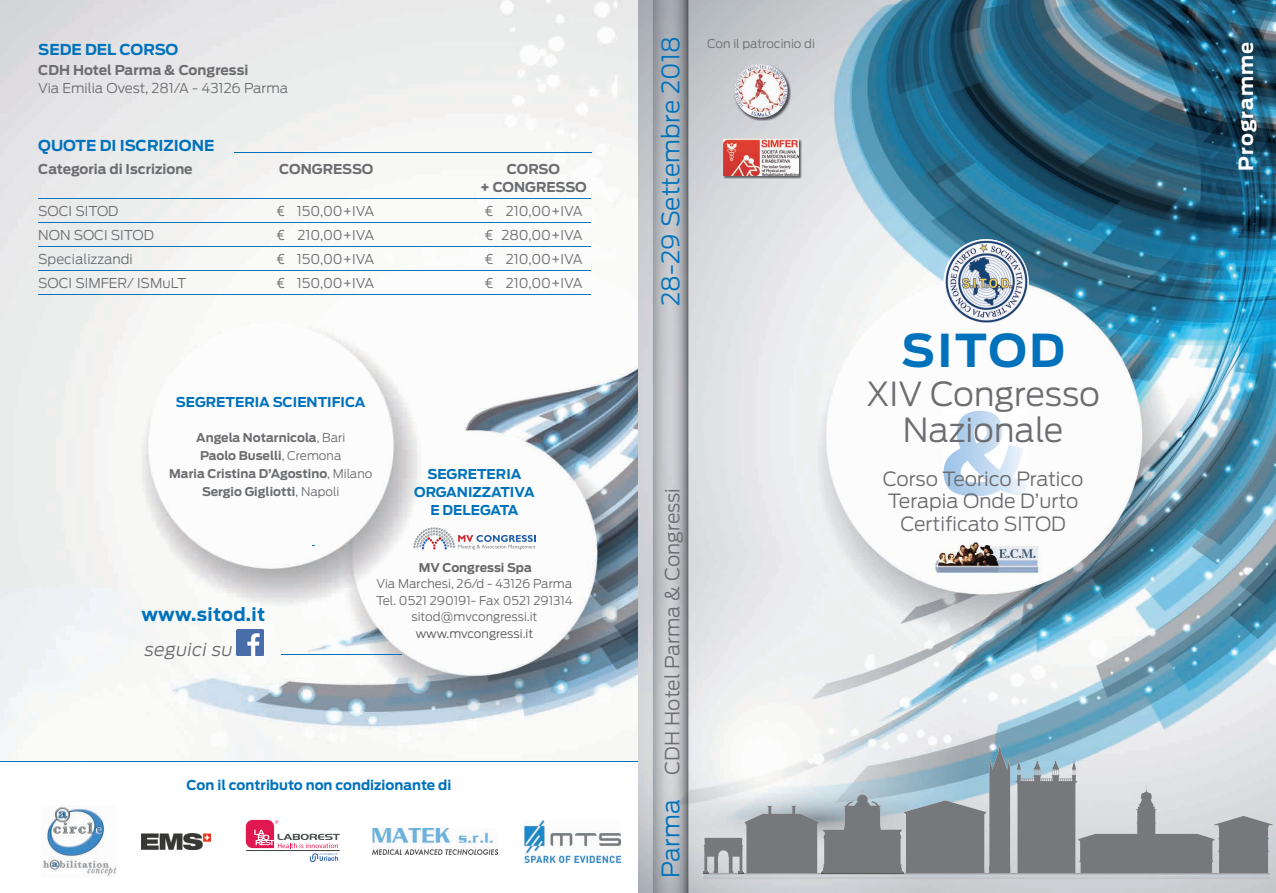
<style>
.page{position:relative;width:1276px;height:893px;background:#fff}
.page>*{position:absolute;margin:0;border:0;box-sizing:border-box;transform-origin:0 0}
.t1{font:700 45px "Antenna";letter-spacing:.06em;color:#0072bc}
.t2{font:300 33px/36px "Antenna";color:#6c6d70;text-align:center}
.t3{font:300 24px "Antenna";letter-spacing:.01em;color:#0072bc}
.t4{font:300 19.5px/22.5px "Antenna";color:#6c6d70;text-align:center}
.t5{font:700 19.5px "Antenna";letter-spacing:.06em;color:#fff}
.t6{font:700 18px "Antenna";letter-spacing:.02em;color:#0072bc}
.t7{font:italic 300 18px "Antenna";color:#6c6d70}
.t8{font:700 15px "Antenna";color:#0072bc}
.t9{font:300 13.5px "Antenna";color:#6c6d70}
.t10{font:700 13.5px/18px "Antenna";color:#0072bc;text-align:center}
.t11{font:700 13.5px/18px "Antenna";color:#6c6d70;text-align:center}
.t12{font:700 12px/18px "Antenna";color:#6c6d70;text-align:center}
.t13{font:300 12px/16.5px "Antenna";color:#69696c;text-align:center}
.t14{font:300 12px "Antenna";color:#57585a}
.t15{font:300 12px "Antenna";color:#6c6d70}
.t16{font:700 12px "Antenna";color:#69696c}
.s1{font-weight:300}
.s2{font-size:24px;color:#0072bc}
</style>
<div class="page">
<img style="left:0;top:0;width:638px;height:761px">
<hr style="left:0;top:761px;width:646px;height:1px;background:#0072bc">
<img style="left:638px;top:0;width:638px;height:893px">
<img style="left:943px;top:239px;width:85px;height:85px;border-radius:43px">
<img style="left:702px;top:873px;width:568px;height:6px">
<svg style="left:703px;top:744px;width:570px;height:130px;background:#aab0b5"></svg>
<img style="left:943px;top:411px;width:84px;height:85px">
<img style="left:930px;top:542px;width:112px;height:33px">
<img style="left:734px;top:63px;width:57px;height:58px">
<img style="left:734px;top:64px;width:53px;height:54px;border-radius:27px">
<img style="left:723px;top:139px;width:79px;height:40px">
<img style="left:723px;top:139px;width:75px;height:36px">
<hr style="left:38px;top:198px;width:553px;height:1px;background:#1074bc">
<hr style="left:38px;top:222px;width:553px;height:1px;background:#1074bc">
<hr style="left:38px;top:246px;width:553px;height:1px;background:#1074bc">
<hr style="left:38px;top:270px;width:553px;height:1px;background:#1074bc">
<hr style="left:38px;top:294px;width:553px;height:1px;background:#1074bc">
<hr style="left:234px;top:152px;width:357px;height:1px;background:#0072bc">
<img style="left:237px;top:629px;width:26px;height:27px">
<svg style="left:413px;top:527px;width:123px;height:23px"></svg>
<img style="left:373px;top:829px;width:124px;height:25px">
<img style="left:525px;top:820px;width:95px;height:43px">
<img style="left:43px;top:806px;width:74px;height:70px">
<img style="left:142px;top:833px;width:68px;height:17px">
<svg style="left:246px;top:820px;width:94px;height:42px"></svg>
<hr style="left:281px;top:654px;width:120px;height:1px;background:#0072bc">
<p class="t8" style="left:38px;top:40px;width:142px">SEDE DEL CORSO</p>
<p class="t11" style="left:38px;top:61px;width:212px">CDH Hotel Parma &amp; Congressi</p>
<p class="t9" style="left:38px;top:80px;width:251px">Via Emilia Ovest, 281/A - 43126 Parma</p>
<p class="t8" style="left:38px;top:137px;width:178px">QUOTE DI ISCRIZIONE</p>
<p class="t11" style="left:38px;top:160px;width:156px">Categoria di Iscrizione</p>
<p class="t11" style="left:279px;top:160px;width:96px">CONGRESSO</p>
<p class="t11" style="left:480px;top:160px;width:108px">CORSO<br>+ CONGRESSO</p>
<p class="t9" style="left:38px;top:203px;width:82px">SOCI SITOD</p>
<p class="t9" style="left:276px;top:203px;width:99px">€ 150,00+IVA</p>
<p class="t9" style="left:485px;top:203px;width:99px">€ 210,00+IVA</p>
<p class="t9" style="left:38px;top:227px;width:117px">NON SOCI SITOD</p>
<p class="t9" style="left:276px;top:227px;width:99px">€ 210,00+IVA</p>
<p class="t9" style="left:485px;top:227px;width:99px">€ 280,00+IVA</p>
<p class="t9" style="left:38px;top:251px;width:96px">Specializzandi</p>
<p class="t9" style="left:276px;top:251px;width:99px">€ 150,00+IVA</p>
<p class="t9" style="left:485px;top:251px;width:99px">€ 210,00+IVA</p>
<p class="t9" style="left:38px;top:275px;width:150px">SOCI SIMFER/ ISMuLT</p>
<p class="t9" style="left:276px;top:275px;width:99px">€ 150,00+IVA</p>
<p class="t9" style="left:485px;top:275px;width:99px">€ 210,00+IVA</p>
<p class="t10" style="left:176px;top:393px;width:191px">SEGRETERIA SCIENTIFICA</p>
<p class="t12" style="left:169px;top:428px;width:205px">Angela Notarnicola<span class="s1">, Bari<br></span>Paolo Buselli<span class="s1">, Cremona<br></span>Maria Cristina D’Agostino<span class="s1">, Milano<br></span>Sergio Gigliotti<span class="s1">, Napoli</span></p>
<p class="t10" style="left:414px;top:465px;width:122px">SEGRETERIA<br>ORGANIZZATIVA<br>E DELEGATA</p>
<h3 class="t6" style="left:141px;top:603px;width:125px">www.sitod.it</h3>
<h3 class="t7" style="left:143px;top:638px;width:93px">seguici su</h3>
<p class="t16" style="left:419px;top:560px;width:114px">MV Congressi Spa</p>
<p class="t13" style="left:376px;top:576px;width:198px">Via Marchesi, 26/d - 43126 Parma<br>Tel. 0521 290191- Fax 0521 291314 sitod@mvcongressi.it</p>
<p class="t14" style="left:416px;top:626px;width:119px">www.mvcongressi.it</p>
<p class="t10" style="left:187px;top:776px;width:266px">Con il contributo non condizionante di</p>
<h3 class="t3" style="left:656px;top:306px;width:272px;rotate:-90deg">28-29 Settembre 2018</h3>
<h3 class="t5" style="left:1234px;top:171px;width:131px;rotate:-90deg">Programme</h3>
<h1 class="t1" style="left:901px;top:324px;width:165px">SITOD</h1>
<h2 class="t2" style="left:866px;top:376px;width:235px">XIV Congresso<br>Nazionale</h2>
<h3 class="t4" style="left:883px;top:468px;width:202px">Corso Teorico Pratico<br>Terapia Onde D’urto<br>Certificato SITOD</h3>
<p class="t15" style="left:707px;top:36px;width:109px">Con il patrocinio di</p>
<h3 class="t4" style="left:661px;top:878px;width:392px;rotate:-90deg"><span class="s2">Parma</span> CDH Hotel Parma &amp; Congressi</h3>
</div>
